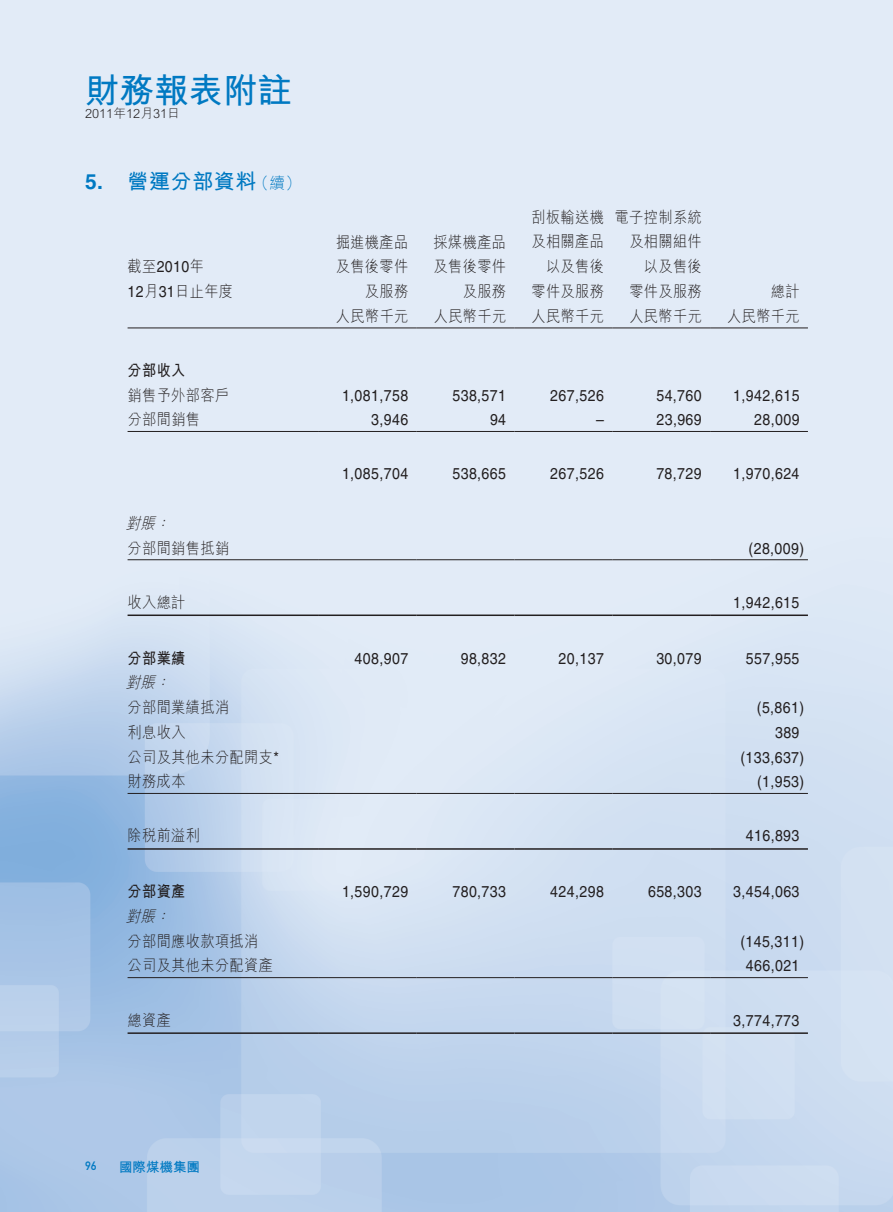
<style>
.page{position:relative;width:893px;height:1212px;background:#fff}
.page>*{position:absolute;margin:0;border:0;box-sizing:border-box;transform-origin:0 0}
.t1{font:700 34.5px "M Hei HK";color:#0079c2}
.t2{font:700 21px "M Hei HK";letter-spacing:.03em;color:#0079c2}
.t3{font:15.75px "Helvetica LT Std";letter-spacing:.03em;color:#231f20;scale:.9 1}
.t4{font:300 15.75px/24.8px "M Hei HK";letter-spacing:.03em;color:#231f20;text-align:right;scale:.9 1}
.t5{font:700 15.75px "M Hei HK";letter-spacing:.03em;color:#231f20;scale:.9 1}
.t6{font:italic 300 15.75px "M Hei HK";color:#231f20;scale:.9 1}
.t7{font:700 13.5px "M Hei HK";color:#0079c2}
.t8{font:300 12.75px "M Hei HK";color:#231f20}
.t9{font:12px "DIN Mittelschrift Std";color:#0079c2}
.s1{font-family:"Helvetica LT Std"}
.s2{font-weight:300;font-size:15.75px}
.s3{font-family:"M Hei HK";font-weight:300}
.s4{font-family:"Helvetica LT Std";font-weight:400}
</style>
<div class="page">
<img style="left:0;top:0;width:893px;height:1212px">
<hr style="left:128px;top:328px;width:191px;height:1px;background:#231f20">
<hr style="left:319px;top:328px;width:98px;height:1px;background:#231f20">
<hr style="left:417px;top:328px;width:97px;height:1px;background:#231f20">
<hr style="left:514px;top:328px;width:98px;height:1px;background:#231f20">
<hr style="left:612px;top:328px;width:98px;height:1px;background:#231f20">
<hr style="left:710px;top:328px;width:98px;height:1px;background:#231f20">
<hr style="left:128px;top:431px;width:191px;height:1px;background:#231f20">
<hr style="left:319px;top:431px;width:98px;height:1px;background:#231f20">
<hr style="left:417px;top:431px;width:97px;height:1px;background:#231f20">
<hr style="left:514px;top:431px;width:98px;height:1px;background:#231f20">
<hr style="left:612px;top:431px;width:98px;height:1px;background:#231f20">
<hr style="left:710px;top:431px;width:98px;height:1px;background:#231f20">
<hr style="left:128px;top:559px;width:191px;height:1px;background:#231f20">
<hr style="left:319px;top:559px;width:98px;height:1px;background:#231f20">
<hr style="left:417px;top:559px;width:97px;height:1px;background:#231f20">
<hr style="left:514px;top:559px;width:98px;height:1px;background:#231f20">
<hr style="left:612px;top:559px;width:98px;height:1px;background:#231f20">
<hr style="left:710px;top:559px;width:98px;height:1px;background:#231f20">
<hr style="left:128px;top:614px;width:191px;height:2px;background:#231f20">
<hr style="left:319px;top:614px;width:98px;height:2px;background:#231f20">
<hr style="left:417px;top:614px;width:97px;height:2px;background:#231f20">
<hr style="left:514px;top:614px;width:98px;height:2px;background:#231f20">
<hr style="left:612px;top:614px;width:98px;height:2px;background:#231f20">
<hr style="left:710px;top:614px;width:98px;height:2px;background:#231f20">
<hr style="left:128px;top:793px;width:191px;height:1px;background:#231f20">
<hr style="left:319px;top:793px;width:98px;height:1px;background:#231f20">
<hr style="left:417px;top:793px;width:97px;height:1px;background:#231f20">
<hr style="left:514px;top:793px;width:98px;height:1px;background:#231f20">
<hr style="left:612px;top:793px;width:98px;height:1px;background:#231f20">
<hr style="left:710px;top:793px;width:98px;height:1px;background:#231f20">
<hr style="left:128px;top:848px;width:191px;height:2px;background:#231f20">
<hr style="left:319px;top:848px;width:98px;height:2px;background:#231f20">
<hr style="left:417px;top:848px;width:97px;height:2px;background:#231f20">
<hr style="left:514px;top:848px;width:98px;height:2px;background:#231f20">
<hr style="left:612px;top:848px;width:98px;height:2px;background:#231f20">
<hr style="left:710px;top:848px;width:98px;height:2px;background:#231f20">
<hr style="left:128px;top:977px;width:191px;height:1px;background:#231f20">
<hr style="left:319px;top:977px;width:98px;height:1px;background:#231f20">
<hr style="left:417px;top:977px;width:97px;height:1px;background:#231f20">
<hr style="left:514px;top:977px;width:98px;height:1px;background:#231f20">
<hr style="left:612px;top:977px;width:98px;height:1px;background:#231f20">
<hr style="left:710px;top:977px;width:98px;height:1px;background:#231f20">
<hr style="left:128px;top:1032px;width:191px;height:2px;background:#231f20">
<hr style="left:319px;top:1032px;width:98px;height:2px;background:#231f20">
<hr style="left:417px;top:1032px;width:97px;height:2px;background:#231f20">
<hr style="left:514px;top:1032px;width:98px;height:2px;background:#231f20">
<hr style="left:612px;top:1032px;width:98px;height:2px;background:#231f20">
<hr style="left:710px;top:1032px;width:98px;height:2px;background:#231f20">
<h1 class="t1" style="left:85px;top:65px;width:208px">財務報表附註</h1>
<p class="t8" style="left:85px;top:105px;width:96px">2011年12月31日</p>
<h2 class="t2" style="left:85px;top:166px;width:218px"><span class="s1">5.</span> 營運分部資料<span class="s2">（續）</span></h2>
<p class="t3" style="left:128px;top:258px;width:86px"><span class="s3">截至</span>2010<span class="s3">年</span></p>
<p class="t4" style="left:128px;top:278px;width:119px"><span class="s4">12</span>月<span class="s4">31</span>日止年度</p>
<p class="t4" style="left:336px;top:229px;width:82px">掘進機產品及售後零件及服務</p>
<p class="t4" style="left:434px;top:229px;width:82px">採煤機產品及售後零件及服務</p>
<p class="t4" style="left:531px;top:204px;width:82px">刮板輸送機及相關產品以及售後零件及服務</p>
<p class="t4" style="left:615px;top:204px;width:98px">電子控制系統及相關組件以及售後<br>零件及服務</p>
<p class="t4" style="left:771px;top:278px;width:33px">總計</p>
<p class="t4" style="left:336px;top:303px;width:82px">人民幣千元</p>
<p class="t4" style="left:434px;top:303px;width:82px">人民幣千元</p>
<p class="t4" style="left:532px;top:303px;width:82px">人民幣千元</p>
<p class="t4" style="left:629px;top:303px;width:82px">人民幣千元</p>
<p class="t4" style="left:727px;top:303px;width:82px">人民幣千元</p>
<p class="t5" style="left:128px;top:359px;width:66px">分部收入</p>
<p class="t4" style="left:128px;top:382px;width:114px">銷售予外部客戶</p>
<p class="t3" style="left:342px;top:386px;width:75px">1,081,758</p>
<p class="t3" style="left:452px;top:386px;width:61px">538,571</p>
<p class="t3" style="left:550px;top:386px;width:61px">267,526</p>
<p class="t3" style="left:656px;top:386px;width:52px">54,760</p>
<p class="t3" style="left:733px;top:386px;width:75px">1,942,615</p>
<p class="t4" style="left:128px;top:406px;width:82px">分部間銷售</p>
<p class="t3" style="left:371px;top:411px;width:43px">3,946</p>
<p class="t3" style="left:490px;top:411px;width:19px">94</p>
<p class="t3" style="left:596px;top:411px;width:10px">–</p>
<p class="t3" style="left:656px;top:411px;width:52px">23,969</p>
<p class="t3" style="left:754px;top:411px;width:52px">28,009</p>
<p class="t3" style="left:342px;top:465px;width:75px">1,085,704</p>
<p class="t3" style="left:452px;top:465px;width:61px">538,665</p>
<p class="t3" style="left:550px;top:465px;width:61px">267,526</p>
<p class="t3" style="left:656px;top:465px;width:52px">78,729</p>
<p class="t3" style="left:733px;top:465px;width:75px">1,970,624</p>
<p class="t6" style="left:126px;top:512px;width:56px">對賬：</p>
<p class="t4" style="left:128px;top:535px;width:114px">分部間銷售抵銷</p>
<p class="t3" style="left:749px;top:539px;width:63px">(28,009)</p>
<p class="t4" style="left:128px;top:589px;width:66px">收入總計</p>
<p class="t3" style="left:733px;top:593px;width:75px">1,942,615</p>
<p class="t5" style="left:128px;top:646px;width:66px">分部業績</p>
<p class="t3" style="left:355px;top:649px;width:61px">408,907</p>
<p class="t3" style="left:461px;top:649px;width:52px">98,832</p>
<p class="t3" style="left:558px;top:649px;width:52px">20,137</p>
<p class="t3" style="left:656px;top:649px;width:52px">30,079</p>
<p class="t3" style="left:746px;top:649px;width:61px">557,955</p>
<p class="t6" style="left:126px;top:671px;width:56px">對賬：</p>
<p class="t4" style="left:128px;top:694px;width:114px">分部間業績抵消</p>
<p class="t3" style="left:757px;top:698px;width:54px">(5,861)</p>
<p class="t4" style="left:128px;top:719px;width:66px">利息收入</p>
<p class="t3" style="left:775px;top:723px;width:29px">389</p>
<p class="t4" style="left:128px;top:744px;width:170px">公司及其他未分配開支<span class="s4">*</span></p>
<p class="t3" style="left:740px;top:748px;width:72px">(133,637)</p>
<p class="t4" style="left:128px;top:768px;width:66px">財務成本</p>
<p class="t3" style="left:757px;top:772px;width:54px">(1,953)</p>
<p class="t4" style="left:128px;top:822px;width:82px">除稅前溢利</p>
<p class="t3" style="left:746px;top:827px;width:61px">416,893</p>
<p class="t5" style="left:128px;top:880px;width:66px">分部資產</p>
<p class="t3" style="left:342px;top:882px;width:75px">1,590,729</p>
<p class="t3" style="left:452px;top:882px;width:61px">780,733</p>
<p class="t3" style="left:550px;top:882px;width:61px">424,298</p>
<p class="t3" style="left:648px;top:882px;width:61px">658,303</p>
<p class="t3" style="left:733px;top:882px;width:75px">3,454,063</p>
<p class="t6" style="left:126px;top:905px;width:56px">對賬：</p>
<p class="t4" style="left:128px;top:928px;width:147px">分部間應收款項抵消</p>
<p class="t3" style="left:740px;top:932px;width:72px">(145,311)</p>
<p class="t4" style="left:128px;top:953px;width:163px">公司及其他未分配資產</p>
<p class="t3" style="left:746px;top:957px;width:61px">466,021</p>
<p class="t4" style="left:128px;top:1007px;width:50px">總資產</p>
<p class="t3" style="left:733px;top:1011px;width:75px">3,774,773</p>
<p class="t9" style="left:85px;top:1158px;width:13px">96</p>
<p class="t7" style="left:119px;top:1157px;width:82px">國際煤機集團</p>
</div>
